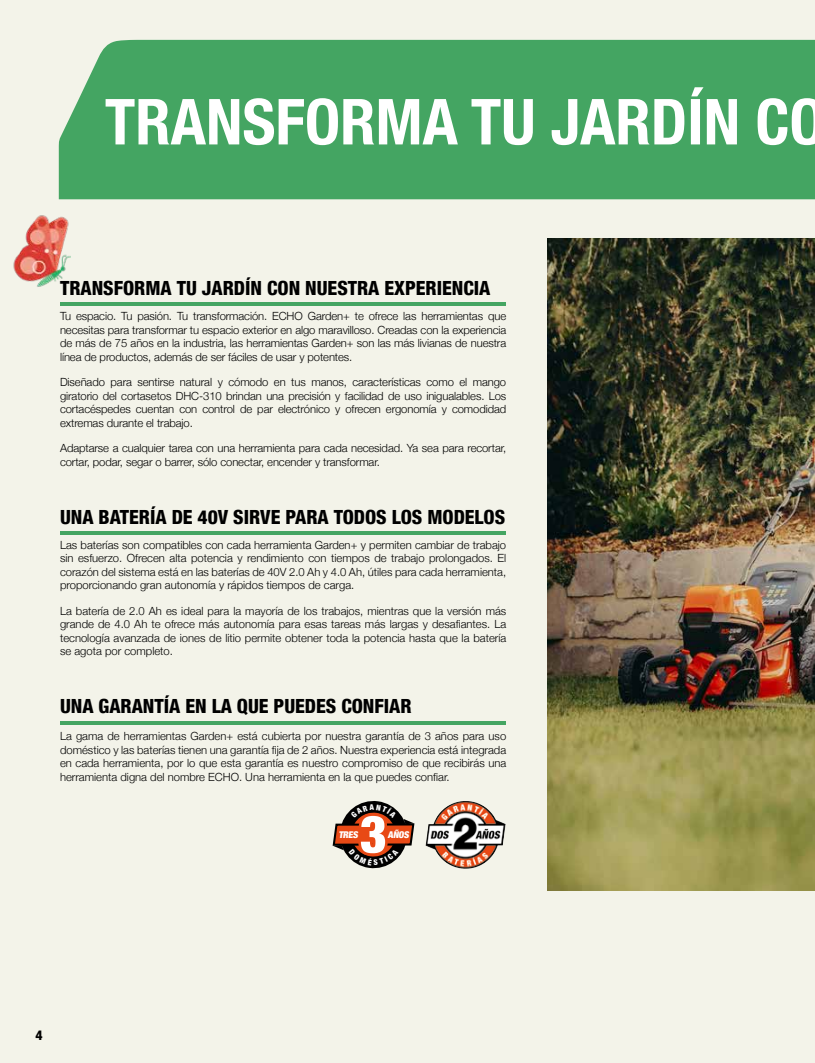
<style>
.page{position:relative;width:815px;height:1063px;background:#f3f3e9}
.page>*{position:absolute;margin:0;border:0;box-sizing:border-box;transform-origin:0 0}
.t1{font:700 condensed 63.5px "Helvetica Neue";color:#fff}
.t2{font:800 condensed 19.5px "Helvetica 87";color:#000}
.t3{font:800 condensed 13.75px "Helvetica 87";color:#000}
.t4{font:300 11.25px/13.5px "Helvetica Neue";letter-spacing:-.01em;color:#000;text-align:justify}
.t5{font:900 condensed 9.25px "Helvetica Neue";color:#fff;scale:1.04 1}
</style>
<div class="page">
<hr style="left:60px;top:531px;width:445px;height:4px;background:#44a562">
<hr style="left:60px;top:302px;width:446px;height:3px;background:#44a562">
<img style="left:13px;top:215px;width:58px;height:72px">
<hr style="left:60px;top:721px;width:445px;height:4px;background:#44a562">
<img style="left:547px;top:239px;width:268px;height:652px">
<div style="left:59px;top:40px;width:756px;height:159px;background:#44a562"></div>
<img style="left:426px;top:801px;width:36px;height:52px">
<img style="left:430px;top:828px;width:72px;height:12px">
<svg style="left:332px;top:801px;width:83px;height:68px"></svg>
<h1 class="t1" style="left:105px;top:69px;width:721px">TRANSFORMA TU JARDÍN CO</h1>
<h2 class="t2" style="left:60px;top:276px;width:432px">TRANSFORMA TU JARDÍN CON NUESTRA EXPERIENCIA</h2>
<p class="t4" style="left:60px;top:309px;width:448px">Tu espacio. Tu pasión. Tu transformación. ECHO Garden+ te ofrece las herramientas que necesitas para transformar tu espacio exterior en algo maravilloso. Creadas con la experiencia de más de 75 años en la industria, las herramientas Garden+ son las más livianas de nuestra línea de productos, además de ser fáciles de usar y potentes.</p>
<p class="t4" style="left:60px;top:375px;width:448px">Diseñado para sentirse natural y cómodo en tus manos, características como el mango giratorio del cortasetos DHC-310 brindan una precisión y facilidad de uso inigualables. Los cortacéspedes cuentan con control de par electrónico y ofrecen ergonomía y comodidad extremas durante el trabajo.</p>
<p class="t4" style="left:60px;top:441px;width:448px">Adaptarse a cualquier tarea con una herramienta para cada necesidad. Ya sea para recortar, cortar, podar, segar o barrer, sólo conectar, encender y transformar.</p>
<h2 class="t2" style="left:60px;top:505px;width:447px">UNA BATERÍA DE 40V SIRVE PARA TODOS LOS MODELOS</h2>
<p class="t4" style="left:60px;top:538px;width:448px">Las baterías son compatibles con cada herramienta Garden+ y permiten cambiar de trabajo sin esfuerzo. Ofrecen alta potencia y rendimiento con tiempos de trabajo prolongados. El corazón del sistema está en las baterías de 40V 2.0 Ah y 4.0 Ah, útiles para cada herramienta, proporcionando gran autonomía y rápidos tiempos de carga.</p>
<p class="t4" style="left:60px;top:603px;width:448px">La batería de 2.0 Ah es ideal para la mayoría de los trabajos, mientras que la versión más grande de 4.0 Ah te ofrece más autonomía para esas tareas más largas y desafiantes. La tecnología avanzada de iones de litio permite obtener toda la potencia hasta que la batería se agota por completo.</p>
<h2 class="t2" style="left:60px;top:694px;width:353px">UNA GARANTÍA EN LA QUE PUEDES CONFIAR</h2>
<p class="t4" style="left:60px;top:729px;width:448px">La gama de herramientas Garden+ está cubierta por nuestra garantía de 3 años para uso doméstico y las baterías tienen una garantía fija de 2 años. Nuestra experiencia está integrada en cada herramienta, por lo que esta garantía es nuestro compromiso de que recibirás una herramienta digna del nombre ECHO. Una herramienta en la que puedes confiar.</p>
<p class="t5" style="left:339px;top:827px;width:22px">TRES</p>
<p class="t5" style="left:388px;top:827px;width:23px">AÑOS</p>
<p class="t3" style="left:35px;top:1027px;width:9px">4</p>
</div>
